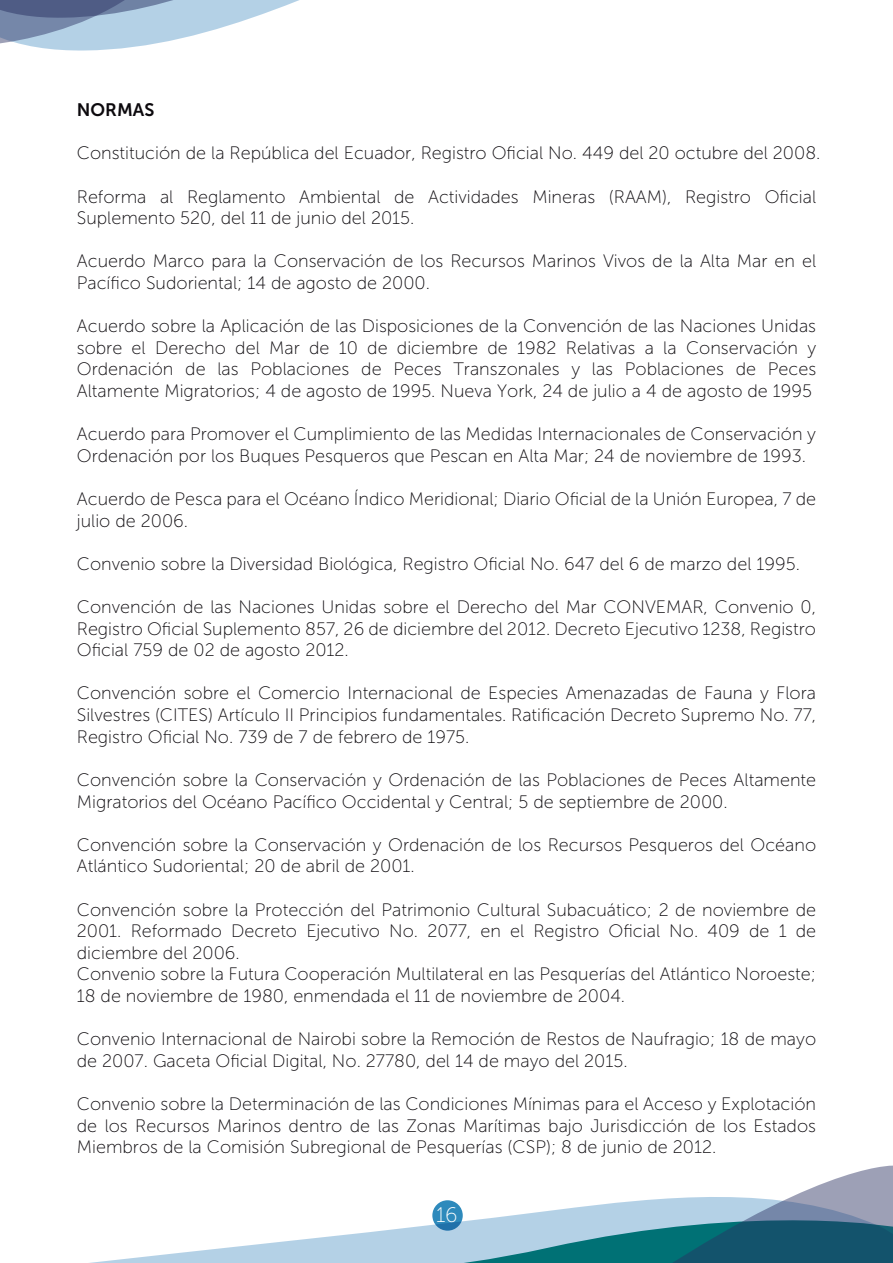
<style>
.page{position:relative;width:893px;height:1263px;background:#fff}
.page>*{position:absolute;margin:0;border:0;box-sizing:border-box;transform-origin:0 0}
.t1{font:21px "Museo Sans 100";color:#fff}
.t2{font:18px/21.6px "Museo Sans 100";color:#0c090d}
.t3{font:18px "Museo Sans 700";color:#0c090d}
</style>
<div class="page">
<svg style="left:0;top:0;width:299px;height:51px"></svg>
<svg style="left:89px;top:1254px;width:80px;height:9px"></svg>
<svg style="left:169px;top:1165px;width:724px;height:98px"></svg>
<p class="t3" style="left:77px;top:100px;width:79px">NORMAS</p>
<p class="t2" style="left:77px;top:143px;width:745px">Constitución de la República del Ecuador, Registro Oficial No. 449 del 20 octubre del 2008.</p>
<p class="t2" style="left:77px;top:186px;width:741px">Reforma al Reglamento Ambiental de Actividades Mineras (RAAM), Registro Oficial<br>Suplemento 520, del 11 de junio del 2015.</p>
<p class="t2" style="left:77px;top:251px;width:741px">Acuerdo Marco para la Conservación de los Recursos Marinos Vivos de la Alta Mar en el<br>Pacífico Sudoriental; 14 de agosto de 2000.</p>
<p class="t2" style="left:77px;top:315px;width:741px;text-align:justify">Acuerdo sobre la Aplicación de las Disposiciones de la Convención de las Naciones Unidas sobre el Derecho del Mar de 10 de diciembre de 1982 Relativas a la Conservación y Ordenación de las Poblaciones de Peces Transzonales y las Poblaciones de Peces Altamente Migratorios; 4 de agosto de 1995. Nueva York, 24 de julio a 4 de agosto de 1995</p>
<p class="t2" style="left:77px;top:423px;width:741px">Acuerdo para Promover el Cumplimiento de las Medidas Internacionales de Conservación y<br>Ordenación por los Buques Pesqueros que Pescan en Alta Mar; 24 de noviembre de 1993.</p>
<p class="t2" style="left:77px;top:488px;width:741px">Acuerdo de Pesca para el Océano Índico Meridional; Diario Oficial de la Unión Europea, 7 de julio de 2006.</p>
<p class="t2" style="left:77px;top:553px;width:725px">Convenio sobre la Diversidad Biológica, Registro Oficial No. 647 del 6 de marzo del 1995.</p>
<p class="t2" style="left:77px;top:596px;width:741px;text-align:justify">Convención de las Naciones Unidas sobre el Derecho del Mar CONVEMAR, Convenio 0, Registro Oficial Suplemento 857, 26 de diciembre del 2012. Decreto Ejecutivo 1238, Registro Oficial 759 de 02 de agosto 2012.</p>
<p class="t2" style="left:77px;top:683px;width:741px;text-align:justify">Convención sobre el Comercio Internacional de Especies Amenazadas de Fauna y Flora Silvestres (CITES) Artículo II Principios fundamentales. Ratificación Decreto Supremo No. 77, Registro Oficial No. 739 de 7 de febrero de 1975.</p>
<p class="t2" style="left:77px;top:769px;width:741px">Convención sobre la Conservación y Ordenación de las Poblaciones de Peces Altamente<br>Migratorios del Océano Pacífico Occidental y Central; 5 de septiembre de 2000.</p>
<p class="t2" style="left:77px;top:834px;width:741px">Convención sobre la Conservación y Ordenación de los Recursos Pesqueros del Océano<br>Atlántico Sudoriental; 20 de abril de 2001.</p>
<p class="t2" style="left:77px;top:899px;width:741px">Convención sobre la Protección del Patrimonio Cultural Subacuático; 2 de noviembre de 2001. Reformado Decreto Ejecutivo No. 2077, en el Registro Oficial No. 409 de 1 de diciembre del 2006.<br>Convenio sobre la Futura Cooperación Multilateral en las Pesquerías del Atlántico Noroeste; 18 de noviembre de 1980, enmendada el 11 de noviembre de 2004.</p>
<p class="t2" style="left:77px;top:1028px;width:741px">Convenio Internacional de Nairobi sobre la Remoción de Restos de Naufragio; 18 de mayo de 2007. Gaceta Oficial Digital, No. 27780, del 14 de mayo del 2015.</p>
<p class="t2" style="left:77px;top:1093px;width:741px;text-align:justify">Convenio sobre la Determinación de las Condiciones Mínimas para el Acceso y Explotación de los Recursos Marinos dentro de las Zonas Marítimas bajo Jurisdicción de los Estados Miembros de la Comisión Subregional de Pesquerías (CSP); 8 de junio de 2012.</p>
<p class="t1" style="left:436px;top:1204px;width:23px">16</p>
</div>
